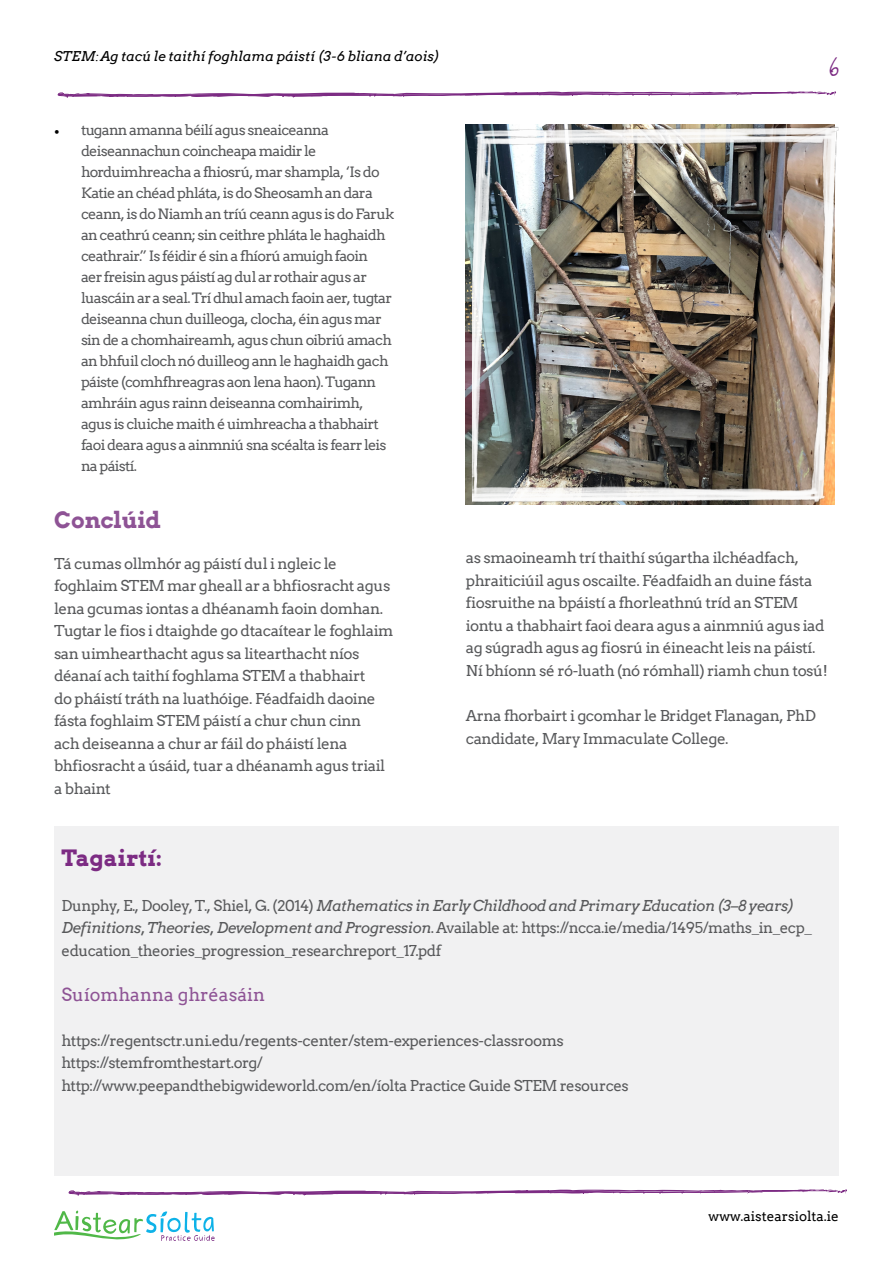
<style>
.page{position:relative;width:893px;height:1263px;background:#fff}
.page>*{position:absolute;margin:0;border:0;box-sizing:border-box;transform-origin:0 0}
.t1{font:34.5px "Aistear Siolta Glyphs";color:#7c2b83}
.t2{font:700 22.5px "Arvo";color:#7c2b83}
.t3{font:700 22.5px "Arvo";color:#8e5395}
.t4{font:18px "Arvo";color:#8e5395}
.t5{font:15px/22.5px "Arvo";letter-spacing:-.03em;color:#58595b}
.t6{font:14.25px/21px "Arvo";letter-spacing:-.05em;color:#58595b}
.t7{font:italic 13.5px "Arvo";color:#000}
.t8{font:13.5px "Arvo";color:#000}
.s1{font-family:"Gill Sans"}
.s2{font-family:"Minion Pro";color:#000}
.s3{font-style:italic}
</style>
<div class="page">
<svg style="left:54px;top:1211px;width:161px;height:30px"></svg>
<svg style="left:57px;top:91px;width:779px;height:7px"></svg>
<svg style="left:68px;top:1189px;width:779px;height:7px"></svg>
<div style="left:54px;top:826px;width:785px;height:349px;background:#f1f1f2"></div>
<img style="left:472px;top:125px;width:367px;height:379px">
<p class="t7" style="left:54px;top:49px;width:387px">STEM<span class="s1">:</span> Ag tacú le taithí foghlama páistí (3-6 bliana d’aois)</p>
<h1 class="t1" style="left:829px;top:51px;width:11px">6</h1>
<p class="t6" style="left:81px;top:120px;width:315px;text-indent:-27px"><span class="s2">•</span> tugann amanna béilí agus sneaiceanna deiseannachun coincheapa maidir le horduimhreacha a fhiosrú, mar shampla, ‘Is do Katie an chéad phláta, is do Sheosamh an dara ceann, is do Niamh an tríú ceann agus is do Faruk an ceathrú ceann; sin ceithre phláta le haghaidh ceathrair.” Is féidir é sin a fhíorú amuigh faoin<br>aer freisin agus páistí ag dul ar rothair agus ar luascáin ar a seal. Trí dhul amach faoin aer, tugtar deiseanna chun duilleoga, clocha, éin agus mar sin de a chomhaireamh, agus chun oibriú amach an bhfuil cloch nó duilleog ann le haghaidh gach páiste (comhfhreagras aon lena haon). Tugann amhráin agus rainn deiseanna comhairimh, agus is cluiche maith é uimhreacha a thabhairt faoi deara agus a ainmniú sna scéalta is fearr leis na páistí.</p>
<h2 class="t3" style="left:54px;top:507px;width:108px">Conclúid</h2>
<p class="t5" style="left:54px;top:552px;width:341px">Tá cumas ollmhór ag páistí dul i ngleic le foghlaim STEM mar gheall ar a bhfiosracht agus lena gcumas iontas a dhéanamh faoin domhan.<br>Tugtar le fios i dtaighde go dtacaítear le foghlaim san uimhearthacht agus sa litearthacht níos déanaí ach taithí foghlama STEM a thabhairt<br>do pháistí tráth na luathóige. Féadfaidh daoine fásta foghlaim STEM páistí a chur chun cinn<br>ach deiseanna a chur ar fáil do pháistí lena bhfiosracht a úsáid, tuar a dhéanamh agus triail a bhaint</p>
<p class="t5" style="left:466px;top:547px;width:364px">as smaoineamh trí thaithí súgartha ilchéadfach, phraiticiúil agus oscailte. Féadfaidh an duine fásta fiosruithe na bpáistí a fhorleathnú tríd an STEM iontu a thabhairt faoi deara agus a ainmniú agus iad ag súgradh agus ag fiosrú in éineacht leis na páistí.<br>Ní bhíonn sé ró-luath (nó rómhall) riamh chun tosú!</p>
<p class="t5" style="left:466px;top:704px;width:352px">Arna fhorbairt i gcomhar le Bridget Flanagan, PhD candidate, Mary Immaculate College.</p>
<h2 class="t2" style="left:62px;top:845px;width:102px">Tagairtí:</h2>
<p class="t5" style="left:62px;top:894px;width:752px">Dunphy, E., Dooley, T., Shiel, G. (2014) <span class="s3">Mathematics in Early Childhood and Primary Education (3–8 years)<br>Definitions, Theories, Development and Progression</span>. Available at: https://ncca.ie/media/1495/maths_in_ecp_ education_theories_progression_researchreport_17.pdf</p>
<p class="t4" style="left:62px;top:984px;width:205px">Suíomhanna ghréasáin</p>
<p class="t5" style="left:62px;top:1029px;width:569px">https://regentsctr.uni.edu/regents-center/stem-experiences-classrooms https://stemfromthestart.org/<br>http://www.peepandthebigwideworld.com/en/íolta Practice Guide STEM resources</p>
<p class="t8" style="left:708px;top:1208px;width:132px">www.aistearsiolta.ie</p>
</div>
